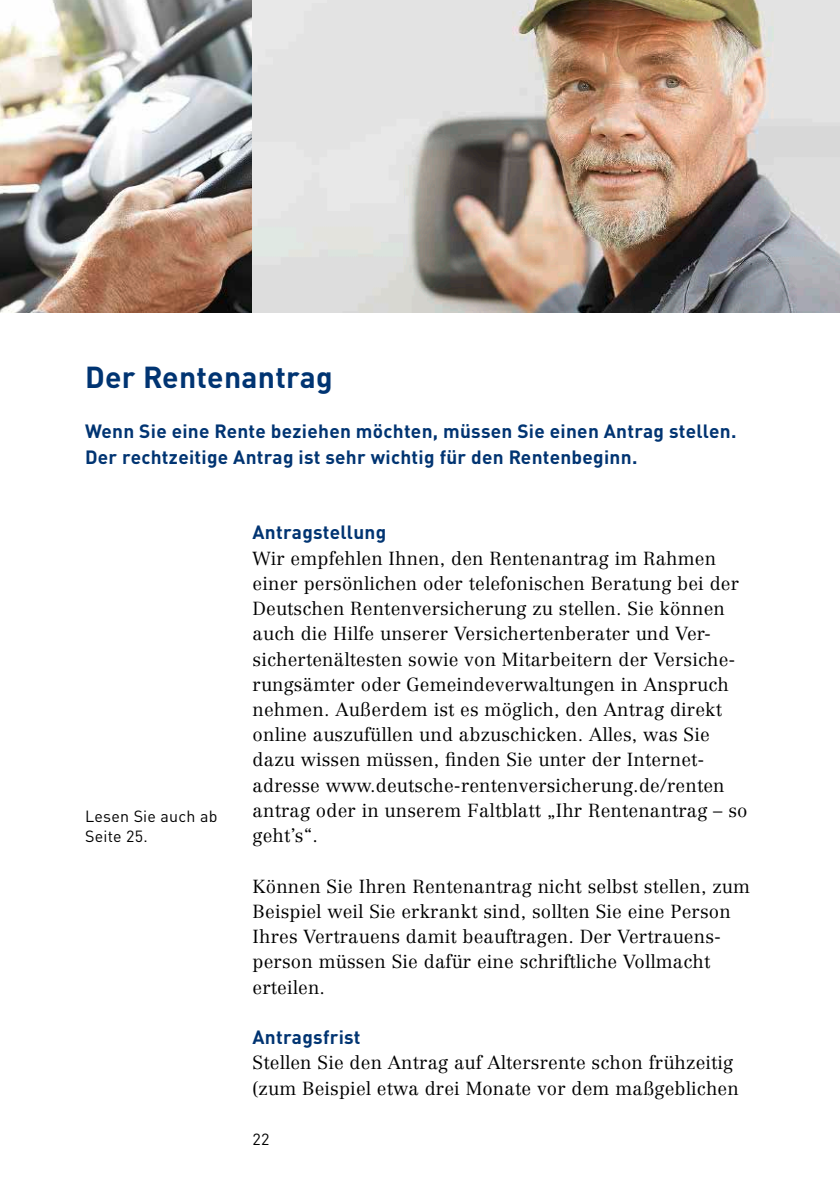
<style>
.page{position:relative;width:840px;height:1191px;background:#fff}
.page>*{position:absolute;margin:0;border:0;box-sizing:border-box;transform-origin:0 0}
.t1{font:700 30px "DIN Pro";letter-spacing:.01em;color:#003472}
.t2{font:700 19px/25.2px "DIN Pro";letter-spacing:.015em;color:#003472}
.t3{font:300 18.6px/25.2px "Centennial LT Pro";letter-spacing:.01em;color:#000}
.t4{font:16px/20.2px "DIN Pro";letter-spacing:.015em;color:#000}
</style>
<div class="page">
<img style="left:0;top:0;width:839px;height:312px">
<h2 class="t1" style="left:85px;top:352px;width:249px">Der Rentenantrag</h2>
<p class="t2" style="left:85px;top:417px;width:652px">Wenn Sie eine Rente beziehen möchten, müssen Sie einen Antrag stellen.<br>Der rechtzeitige Antrag ist sehr wichtig für den Rentenbeginn.</p>
<p class="t4" style="left:85px;top:804px;width:134px">Lesen Sie auch ab<br>Seite 25.</p>
<h3 class="t2" style="left:252px;top:517px;width:135px">Antragstellung</h3>
<p class="t3" style="left:252px;top:545px;width:496px">Wir empfehlen Ihnen, den Rentenantrag im Rahmen einer persönlichen oder telefonischen Beratung bei der Deutschen Rentenversicherung zu stellen. Sie können auch die Hilfe unserer Versichertenberater und Ver&shy;sichertenältesten sowie von Mitarbeitern der Versiche&shy;rungsämter oder Gemeindeverwaltungen in Anspruch nehmen. Außerdem ist es möglich, den Antrag direkt online auszufüllen und abzuschicken. Alles, was Sie dazu wissen müssen, finden Sie unter der Internet&shy;adresse www.deutsche-rentenversicherung.de/renten antrag oder in unserem Faltblatt „Ihr Rentenantrag – so geht’s“.</p>
<p class="t3" style="left:252px;top:873px;width:498px">Können Sie Ihren Rentenantrag nicht selbst stellen, zum Beispiel weil Sie erkrankt sind, sollten Sie eine Person Ihres Vertrauens damit beauftragen. Der Vertrauens&shy;person müssen Sie dafür eine schriftliche Vollmacht erteilen.</p>
<h3 class="t2" style="left:252px;top:1022px;width:109px">Antragsfrist</h3>
<p class="t3" style="left:252px;top:1050px;width:487px">Stellen Sie den Antrag auf Altersrente schon frühzeitig (zum Beispiel etwa drei Monate vor dem maßgeblichen</p>
<p class="t4" style="left:252px;top:1127px;width:18px">22</p>
</div>
